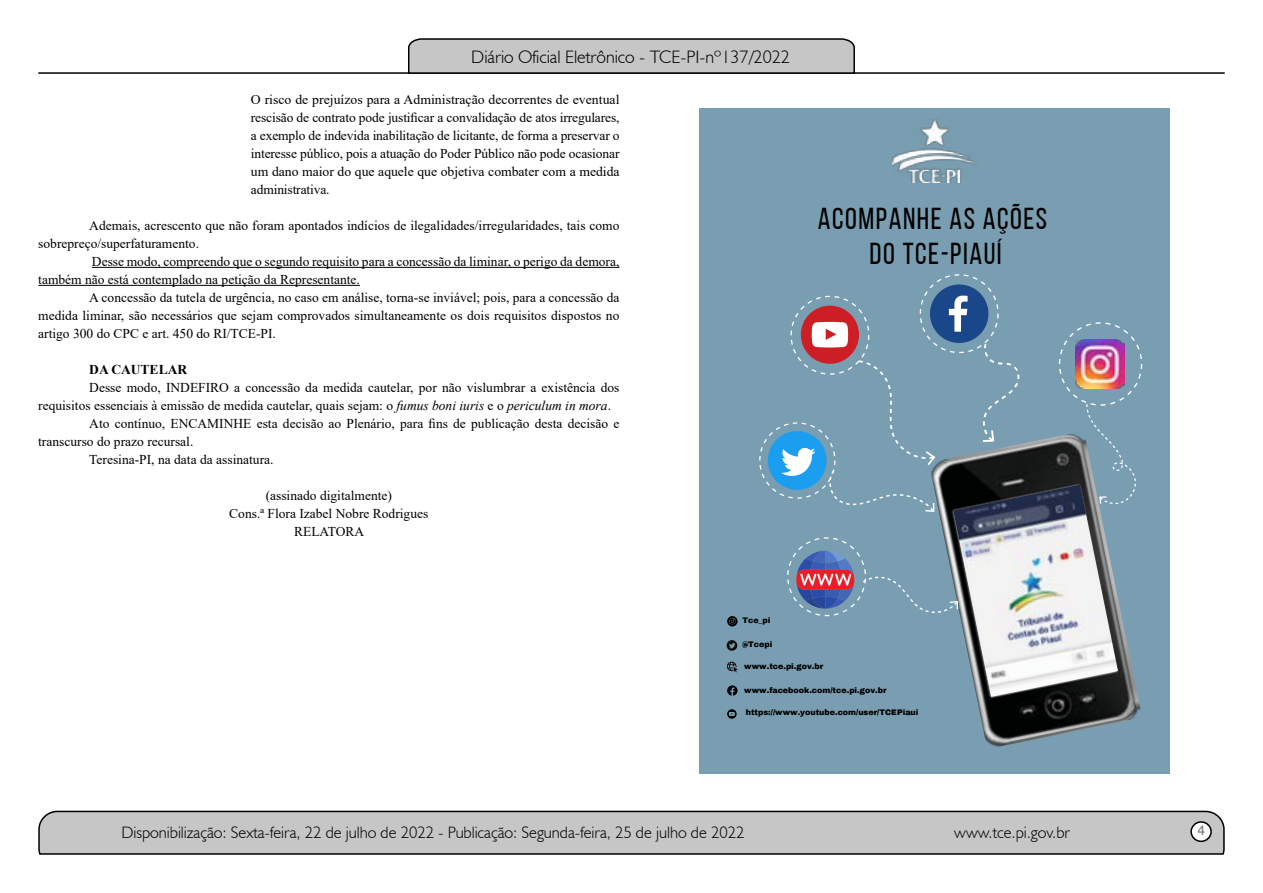
<style>
.page{position:relative;width:1263px;height:893px;background:#fff}
.page>*{position:absolute;margin:0;border:0;box-sizing:border-box;transform-origin:0 0}
.t1{font:30.3px/35px "Bebas Neue";letter-spacing:.05em;color:#000;text-align:center}
.t2{font:300 18px "Humanist 521 BT";color:#000}
.t3{font:300 16.5px "Humanist 521 BT";color:#000}
.t4{font:15px "Estrangelo Edessa";color:#808080}
.t5{font:13.5px/18px "Times New Roman";color:#000;text-align:justify}
.t6{font:700 13.5px "Times New Roman";color:#000}
.t7{font:900 7.95px "Archivo";color:#000}
.s1{font-style:italic}
</style>
<div class="page">
<svg style="left:38px;top:810px;width:1187px;height:45px;background:#b9b9b9"></svg>
<div style="left:1191px;top:822px;width:20px;height:19px;background:#fff;border-radius:50%"></div>
<div style="left:1190px;top:821px;width:22px;height:21px;border:2px solid #000;border-radius:50%"></div>
<hr style="left:38px;top:72px;width:1187px;height:2px;background:#000">
<svg style="left:407px;top:38px;width:449px;height:36px;background:#b4b4b4"></svg>
<hr style="left:92px;top:267px;width:527px;height:1px;background:#000">
<hr style="left:38px;top:285px;width:322px;height:1px;background:#000">
<div style="left:699px;top:108px;width:470px;height:666px;background:#7a9eb1"></div>
<svg style="left:727px;top:685px;width:10px;height:11px"></svg>
<svg style="left:727px;top:709px;width:10px;height:10px"></svg>
<svg style="left:727px;top:662px;width:10px;height:10px"></svg>
<svg style="left:759px;top:274px;width:260px;height:238px"></svg>
<svg style="left:727px;top:640px;width:10px;height:11px"></svg>
<svg style="left:727px;top:616px;width:10px;height:10px"></svg>
<img style="left:929px;top:431px;width:212px;height:316px">
<img style="left:953px;top:485px;width:165px;height:212px">
<img style="left:1059px;top:322px;width:83px;height:182px">
<svg style="left:787px;top:537px;width:171px;height:79px"></svg>
<img style="left:892px;top:119px;width:84px;height:64px">
<h2 class="t2" style="left:471px;top:46px;width:320px">Diário Oficial Eletrônico - TCE-PI-nº137/2022</h2>
<p class="t5" style="left:251px;top:90px;width:370px">O risco de prejuízos para a Administração decorrentes de eventual rescisão de contrato pode justificar a convalidação de atos irregulares, a exemplo de indevida inabilitação de licitante, de forma a preservar o interesse público, pois a atuação do Poder Público não pode ocasionar um dano maior do que aquele que objetiva combater com a medida administrativa.</p>
<p class="t5" style="left:38px;top:216px;width:583px;text-indent:51px">Ademais, acrescento que não foram apontados indícios de ilegalidades/irregularidades, tais como sobrepreço/superfaturamento.</p>
<p class="t5" style="left:38px;top:252px;width:583px;text-indent:54px">Desse modo, compreendo que o segundo requisito para a concessão da liminar, o perigo da demora, também não está contemplado na petição da Representante.</p>
<p class="t5" style="left:38px;top:288px;width:583px;text-indent:51px">A concessão da tutela de urgência, no caso em análise, torna-se inviável; pois, para a concessão da medida liminar, são necessários que sejam comprovados simultaneamente os dois requisitos dispostos no artigo 300 do CPC e art. 450 do RI/TCE-PI.</p>
<p class="t6" style="left:89px;top:360px;width:99px">DA CAUTELAR</p>
<p class="t5" style="left:89px;top:378px;width:532px">Desse modo, INDEFIRO a concessão da medida cautelar, por não vislumbrar a existência dos</p>
<p class="t5" style="left:38px;top:396px;width:574px">requisitos essenciais à emissão de medida cautelar, quais sejam: o <span class="s1">fumus boni iuris</span> e o <span class="s1">periculum in mora</span>.</p>
<p class="t5" style="left:89px;top:414px;width:532px">Ato contínuo, ENCAMINHE esta decisão ao Plenário, para fins de publicação desta decisão e</p>
<p class="t5" style="left:38px;top:432px;width:157px">transcurso do prazo recursal.</p>
<p class="t5" style="left:89px;top:450px;width:186px">Teresina-PI, na data da assinatura.</p>
<p class="t5" style="left:229px;top:486px;width:201px;text-align:center">(assinado digitalmente)<br>Cons.ª Flora Izabel Nobre Rodrigues<br>RELATORA</p>
<h1 class="t1" style="left:818px;top:201px;width:231px">ACOMPANHE AS AÇÕES<br>DO TCE-PIAUÍ</h1>
<p class="t7" style="left:742px;top:615px;width:30px">Tce_pi</p>
<p class="t7" style="left:742px;top:640px;width:32px">@Tcepi</p>
<p class="t7" style="left:744px;top:661px;width:81px">www.tce.pi.gov.br</p>
<p class="t7" style="left:744px;top:685px;width:144px">www.facebook.com/tce.pi.gov.br</p>
<p class="t7" style="left:746px;top:707px;width:174px">https://www.youtube.com/user/TCEPiaui</p>
<p class="t3" style="left:121px;top:822px;width:624px">Disponibilização: Sexta-feira, 22 de julho de 2022 - Publicação: Segunda-feira, 25 de julho de 2022</p>
<p class="t3" style="left:954px;top:822px;width:117px">www.tce.pi.gov.br</p>
<p class="t4" style="left:1197px;top:823px;width:9px">4</p>
</div>
